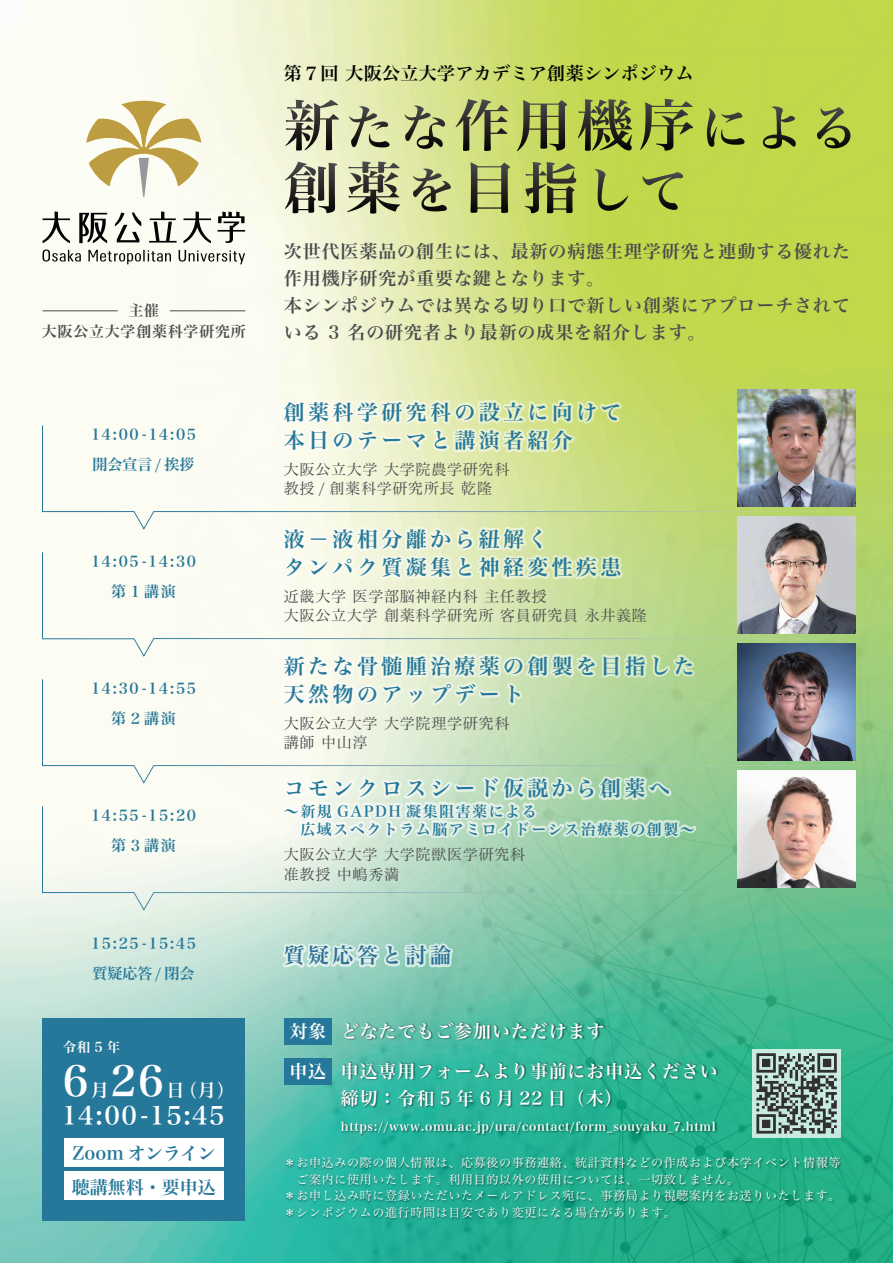
<style>
.page{position:relative;width:893px;height:1263px;background:#fff}
.page>*{position:absolute;margin:0;border:0;box-sizing:border-box;transform-origin:0 0}
.t1{font:42px "Hira Min Pro W6";color:#fff}
.t2{font:25.2px "Hira Min Pro W6";letter-spacing:.05em;color:#fff}
.t3{font:21px/28.5px "Hira Min Pro W6";letter-spacing:.16em;color:#257899}
.t4{font:21px "Hira Min Pro W6";letter-spacing:.16em;color:#2b7094}
.t5{font:18px/27px "Hira Min Pro W6";letter-spacing:.05em;color:#4b4c4d}
.t6{font:18px/27px "Hira Min Pro W6";letter-spacing:.05em;color:#fff}
.t7{font:18px "Hira Min Pro W6";letter-spacing:.02em;color:#030303}
.t8{font:18px/33.2px "Hira Min Pro W6";color:#257899}
.t9{font:15px/19.5px "Hira Min Pro W3";letter-spacing:.05em;color:#4b4c4d}
.t10{font:15px/30px "Hira Min Pro W6";letter-spacing:.1em;color:#257899;text-align:center}
.t11{font:15px/30px "Hira Min Pro W6";letter-spacing:.05em;color:#257899}
.t12{font:15px/21px "Hira Min Pro W6";letter-spacing:.05em;color:#4b4c4d;text-align:center}
.t13{font:13.5px "Hira Min Pro W6";color:#fff}
.t14{font:12px/16.5px "Hira Min Pro W3";letter-spacing:.055em;color:#fff}
.t15{font:12px "Hira Min Pro W6";letter-spacing:.05em;color:#fff}
.s1{font-family:"Koz Go Pr 6 N"}
</style>
<div class="page">
<img style="left:0;top:0;width:893px;height:1263px">
<svg style="left:282px;top:657px;width:418px;height:22px"></svg>
<svg style="left:282px;top:530px;width:343px;height:22px;background:#e7efca"></svg>
<svg style="left:282px;top:399px;width:345px;height:26px;background:#e9f0c4"></svg>
<svg style="left:282px;top:784px;width:417px;height:21px"></svg>
<svg style="left:282px;top:943px;width:173px;height:29px;background:#c2e3d8"></svg>
<div style="left:752px;top:1049px;width:89px;height:89px;background:#c8ece1"></div>
<svg style="left:756px;top:1053px;width:81px;height:80px"></svg>
<svg style="left:285px;top:100px;width:54px;height:51px;background:#a4a68f"></svg>
<svg style="left:349px;top:106px;width:41px;height:41px;background:#b2b68d"></svg>
<svg style="left:404px;top:105px;width:41px;height:44px;background:#a6ac76"></svg>
<svg style="left:456px;top:99px;width:52px;height:52px;background:#9ca561"></svg>
<svg style="left:517px;top:100px;width:50px;height:51px;background:#8b954b"></svg>
<svg style="left:578px;top:99px;width:54px;height:52px;background:#77813a"></svg>
<svg style="left:640px;top:99px;width:53px;height:52px;background:#96a540"></svg>
<svg style="left:707px;top:108px;width:38px;height:39px"></svg>
<svg style="left:763px;top:106px;width:33px;height:43px"></svg>
<svg style="left:817px;top:107px;width:33px;height:41px"></svg>
<svg style="left:285px;top:162px;width:52px;height:51px;background:#959585"></svg>
<svg style="left:347px;top:161px;width:53px;height:53px;background:#9fa282"></svg>
<svg style="left:413px;top:168px;width:38px;height:43px;background:#a0a674"></svg>
<svg style="left:470px;top:162px;width:40px;height:51px;background:#929a5c"></svg>
<svg style="left:525px;top:162px;width:51px;height:51px;background:#838d46"></svg>
<svg style="left:594px;top:169px;width:34px;height:42px"></svg>
<svg style="left:643px;top:172px;width:40px;height:38px;background:#9eaf43"></svg>
<div style="left:43px;top:1018px;width:202px;height:202px;background:#257899"></div>
<div style="left:64px;top:1138px;width:160px;height:29px;background:#fff"></div>
<div style="left:64px;top:1172px;width:160px;height:28px;background:#fff"></div>
<hr style="left:43px;top:311px;width:75px;height:1px;background:#4b4c4d">
<hr style="left:170px;top:311px;width:75px;height:1px;background:#4b4c4d">
<svg style="left:86px;top:101px;width:115px;height:96px"></svg>
<svg style="left:179px;top:250px;width:66px;height:14px"></svg>
<svg style="left:42px;top:249px;width:39px;height:13px"></svg>
<svg style="left:88px;top:250px;width:83px;height:14px"></svg>
<svg style="left:218px;top:212px;width:27px;height:31px"></svg>
<svg style="left:43px;top:211px;width:27px;height:32px"></svg>
<svg style="left:183px;top:211px;width:28px;height:32px"></svg>
<svg style="left:79px;top:213px;width:28px;height:30px"></svg>
<svg style="left:115px;top:213px;width:26px;height:29px"></svg>
<svg style="left:149px;top:211px;width:28px;height:32px"></svg>
<div style="left:284px;top:1018px;width:47px;height:27px;background:#257899"></div>
<img style="left:339px;top:1019px;width:270px;height:29px">
<div style="left:284px;top:1058px;width:47px;height:27px;background:#257899"></div>
<img style="left:339px;top:1060px;width:384px;height:55px">
<img style="left:339px;top:1118px;width:381px;height:21px">
<img style="left:282px;top:1155px;width:575px;height:69px">
<svg style="left:42px;top:425px;width:809px;height:105px"></svg>
<svg style="left:42px;top:552px;width:809px;height:105px"></svg>
<svg style="left:42px;top:679px;width:809px;height:105px"></svg>
<svg style="left:42px;top:805px;width:701px;height:106px"></svg>
<img style="left:738px;top:389px;width:117px;height:118px">
<img style="left:738px;top:516px;width:117px;height:118px">
<img style="left:738px;top:643px;width:117px;height:118px">
<img style="left:738px;top:770px;width:117px;height:118px">
<h3 class="t7" style="left:284px;top:58px;width:411px">第７回 大阪公立大学アカデミア創薬シンポジウム</h3>
<p class="t12" style="left:42px;top:299px;width:206px">主催<br>大阪公立大学創薬科学研究所</p>
<p class="t11" style="left:91px;top:418px;width:106px">14:00-14:05開会宣言 / 挨拶</p>
<p class="t10" style="left:91px;top:545px;width:106px">14:05-14:30第１講演</p>
<p class="t10" style="left:91px;top:672px;width:106px">14:30-14:55第２講演</p>
<p class="t10" style="left:91px;top:799px;width:106px">14:55-15:20第３講演</p>
<p class="t11" style="left:91px;top:927px;width:106px">15:25-15:45質疑応答 / 閉会</p>
<p class="t13" style="left:63px;top:1035px;width:59px">令和5年</p>
<h1 class="t1" style="left:63px;top:1044px;width:27px">6</h1>
<h1 class="t1" style="left:110px;top:1044px;width:55px">26</h1>
<h3 class="t6" style="left:166px;top:1075px;width:70px">日（月）</h3>
<h3 class="t6" style="left:91px;top:1075px;width:20px">月</h3>
<h2 class="t2" style="left:62px;top:1093px;width:164px">14:00 -15:45</h2>
<h3 class="t8" style="left:72px;top:1136px;width:146px">Zoom オンライン聴講無料・要申込</h3>
<h3 class="t5" style="left:284px;top:236px;width:568px">次世代医薬品の創生には、最新の病態生理学研究と連動する優れた作用機序研究が重要な鍵となります。<br>本シンポジウムでは異なる切り口で新しい創薬にアプローチされている 3 名の研究者より最新の成果を紹介します。</h3>
<h3 class="t3" style="left:284px;top:396px;width:339px">創薬科学研究科の設立に向けて本日のテーマと講演者紹介</h3>
<p class="t9" style="left:284px;top:458px;width:227px">大阪公立大学 大学院農学研究科教授 / 創薬科学研究所長 乾隆</p>
<h3 class="t3" style="left:284px;top:523px;width:339px">液<span class="s1">－</span>液相分離から紐解く<br>タンパク質凝集と神経変性疾患</h3>
<p class="t9" style="left:284px;top:585px;width:364px">近畿大学 医学部脳神経内科 主任教授<br>大阪公立大学 創薬科学研究所 客員研究員 永井義隆</p>
<h3 class="t3" style="left:284px;top:650px;width:412px">新たな骨髄腫治療薬の創製を目指した天然物のアップデート</h3>
<p class="t9" style="left:284px;top:712px;width:227px">大阪公立大学 大学院理学研究科講師 中山淳</p>
<h3 class="t3" style="left:284px;top:773px;width:387px">コモンクロスシード仮説から創薬へ</h3>
<p class="t10" style="left:284px;top:801px;width:413px;line-height:18px;text-align:left">～新規 GAPDH 凝集阻害薬による<br>　広域スペクトラム脳アミロイドーシス治療薬の創製～</p>
<p class="t9" style="left:284px;top:843px;width:243px">大阪公立大学 大学院獣医学研究科准教授 中嶋秀満</p>
<h3 class="t4" style="left:284px;top:937px;width:169px">質疑応答と討論</h3>
<h3 class="t6" style="left:289px;top:1016px;width:317px">対象 どなたでもご参加いただけます</h3>
<h3 class="t6" style="left:341px;top:1056px;width:379px;text-indent:-51px">申込 申込専用フォームより事前にお申込ください締切：令和 5 年 6 月 22 日（木）</h3>
<p class="t15" style="left:341px;top:1116px;width:376px">https://www.omu.ac.jp/ura/contact/form_souyaku_7.html</p>
<p class="t14" style="left:284px;top:1153px;width:558px">＊お申込みの際の個人情報は、応募後の事務連絡、統計資料などの作成および本学イベント情報等　ご案内に使用いたします。利用目的以外の使用については、一切致しません。<br>＊お申し込み時に登録いただいたメールアドレス宛に、事務局より視聴案内をお送りいたします。＊シンポジウムの進行時間は目安であり変更になる場合があります。</p>
</div>
